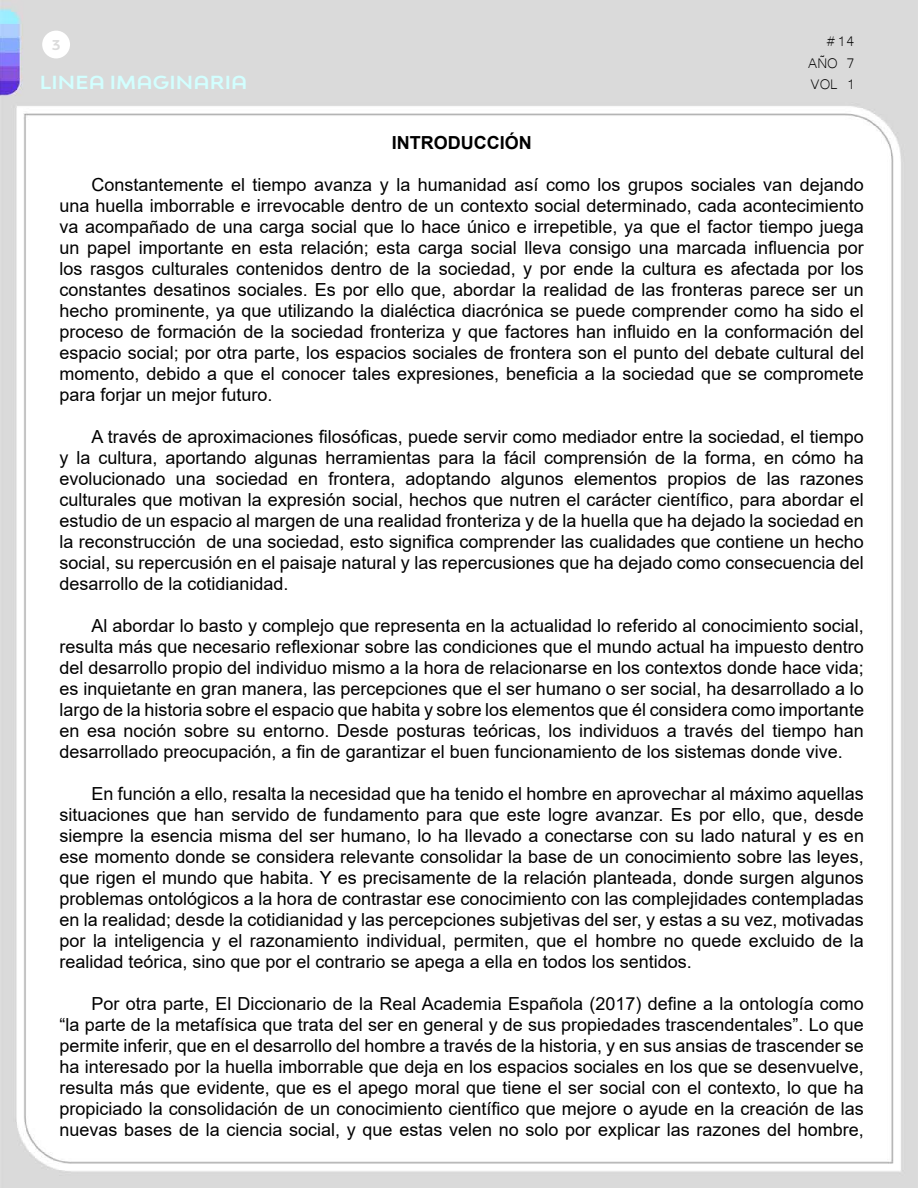
<style>
.page{position:relative;width:918px;height:1188px;background:#fff}
.page>*{position:absolute;margin:0;border:0;box-sizing:border-box;transform-origin:0 0}
.t1{font:18px/21px "Arial";color:#000;text-align:justify}
.t2{font:700 expanded 18px "Bw Modelica SS01";letter-spacing:.01em;color:#d2ffff}
.t3{font:700 18px "Arial";color:#000}
.t4{font:18px/21.6px "Microsoft Yi Baiti";color:#000;text-align:justify}
.t5{font:700 expanded 13.5px "Bw Modelica SS01";color:#dbdbdb}
</style>
<div class="page">
<img style="left:0;top:0;width:918px;height:1188px">
<div style="left:42px;top:31px;width:28px;height:27px;background:#fff;border-radius:50%"></div>
<p class="t5" style="left:52px;top:36px;width:10px">3</p>
<p class="t2" style="left:40px;top:71px;width:209px">LINEA IMAGINARIA</p>
<p class="t4" style="left:808px;top:29px;width:48px;text-indent:17px">#14<br>AÑO 7<br>VOL 1</p>
<p class="t3" style="left:392px;top:130px;width:141px">INTRODUCCIÓN</p>
<p class="t1" style="left:60px;top:174px;width:806px;text-indent:32px">Constantemente el tiempo avanza y la humanidad así como los grupos sociales van dejando una huella imborrable e irrevocable dentro de un contexto social determinado, cada acontecimiento va acompañado de una carga social que lo hace único e irrepetible, ya que el factor tiempo juega un papel importante en esta relación; esta carga social lleva consigo una marcada influencia por los rasgos culturales contenidos dentro de la sociedad, y por ende la cultura es afectada por los constantes desatinos sociales. Es por ello que, abordar la realidad de las fronteras parece ser un hecho prominente, ya que utilizando la dialéctica diacrónica se puede comprender como ha sido el proceso de formación de la sociedad fronteriza y que factores han influido en la conformación del espacio social; por otra parte, los espacios sociales de frontera son el punto del debate cultural del momento, debido a que el conocer tales expresiones, beneficia a la sociedad que se compromete para forjar un mejor futuro.</p>
<p class="t1" style="left:60px;top:426px;width:806px;text-indent:32px">A través de aproximaciones filosóficas, puede servir como mediador entre la sociedad, el tiempo y la cultura, aportando algunas herramientas para la fácil comprensión de la forma, en cómo ha evolucionado una sociedad en frontera, adoptando algunos elementos propios de las razones culturales que motivan la expresión social, hechos que nutren el carácter científico, para abordar el estudio de un espacio al margen de una realidad fronteriza y de la huella que ha dejado la sociedad en la reconstrucción de una sociedad, esto significa comprender las cualidades que contiene un hecho social, su repercusión en el paisaje natural y las repercusiones que ha dejado como consecuencia del desarrollo de la cotidianidad.</p>
<p class="t1" style="left:60px;top:615px;width:806px;text-indent:32px">Al abordar lo basto y complejo que representa en la actualidad lo referido al conocimiento social, resulta más que necesario reflexionar sobre las condiciones que el mundo actual ha impuesto dentro del desarrollo propio del individuo mismo a la hora de relacionarse en los contextos donde hace vida; es inquietante en gran manera, las percepciones que el ser humano o ser social, ha desarrollado a lo largo de la historia sobre el espacio que habita y sobre los elementos que él considera como importante en esa noción sobre su entorno. Desde posturas teóricas, los individuos a través del tiempo han desarrollado preocupación, a fin de garantizar el buen funcionamiento de los sistemas donde vive.</p>
<p class="t1" style="left:60px;top:783px;width:806px;text-indent:32px">En función a ello, resalta la necesidad que ha tenido el hombre en aprovechar al máximo aquellas situaciones que han servido de fundamento para que este logre avanzar. Es por ello, que, desde siempre la esencia misma del ser humano, lo ha llevado a conectarse con su lado natural y es en ese momento donde se considera relevante consolidar la base de un conocimiento sobre las leyes, que rigen el mundo que habita. Y es precisamente de la relación planteada, donde surgen algunos problemas ontológicos a la hora de contrastar ese conocimiento con las complejidades contempladas en la realidad; desde la cotidianidad y las percepciones subjetivas del ser, y estas a su vez, motivadas por la inteligencia y el razonamiento individual, permiten, que el hombre no quede excluido de la realidad teórica, sino que por el contrario se apega a ella en todos los sentidos.</p>
<p class="t1" style="left:60px;top:993px;width:806px;text-indent:32px">Por otra parte, El Diccionario de la Real Academia Española (2017) define a la ontología como “la parte de la metafísica que trata del ser en general y de sus propiedades trascendentales”. Lo que permite inferir, que en el desarrollo del hombre a través de la historia, y en sus ansias de trascender se ha interesado por la huella imborrable que deja en los espacios sociales en los que se desenvuelve, resulta más que evidente, que es el apego moral que tiene el ser social con el contexto, lo que ha propiciado la consolidación de un conocimiento científico que mejore o ayude en la creación de las nuevas bases de la ciencia social, y que estas velen no solo por explicar las razones del hombre,</p>
</div>
